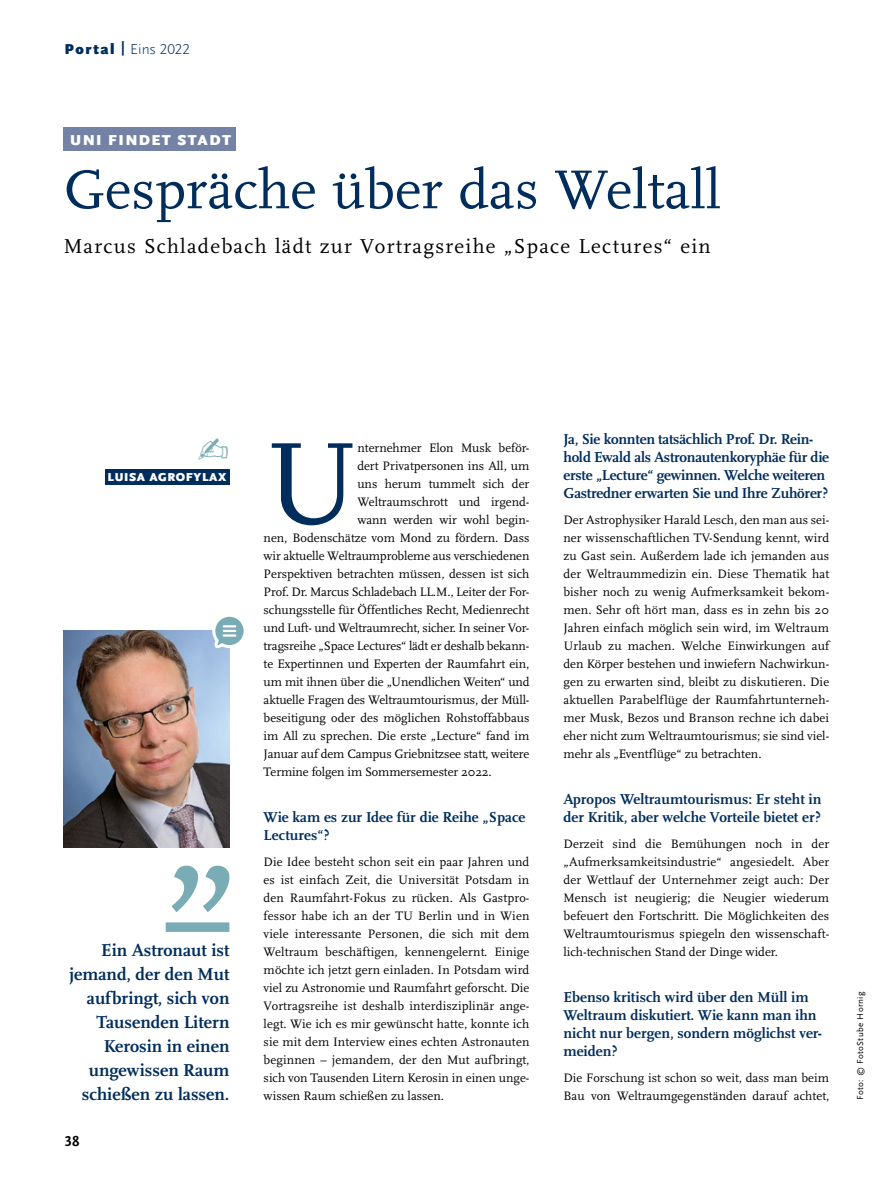
<style>
.page{position:relative;width:893px;height:1191px;background:#fff}
.page>*{position:absolute;margin:0;border:0;box-sizing:border-box;transform-origin:0 0}
.t1{font:121.8px "Scala Pro";color:#002d5c}
.t2{font:57px "Scala Pro";color:#002d5c}
.t3{font:21px "Scala Pro";letter-spacing:.06em;color:#000}
.t4{font:700 18px/24px "Scala Pro";color:#002d5c;text-align:right}
.t5{font:700 15px/18px "Scala Pro";color:#002d5c}
.t6{font:700 15px/18px "Scala Pro";letter-spacing:-.02em;color:#002d5c}
.t7{font:300 15px "Scala Sans Pro";color:#002d5c}
.t8{font:900 15px "Scala Sans Pro";letter-spacing:.1em;color:#fff}
.t9{font:700 15px "Scala Sans Pro";color:#000}
.t10{font:12.75px/18px "Scala Pro";color:#000;text-align:justify}
.t11{font:900 12px "Scala Sans Pro";letter-spacing:.05em;color:#fff}
.t12{font:9px "Scala Sans Pro";letter-spacing:.04em;color:#000}
.s1{font-weight:900}
.s2{font-weight:700}
</style>
<div class="page">
<svg style="left:171px;top:865px;width:58px;height:47px"></svg>
<div style="left:166px;top:922px;width:63px;height:10px;background:#79acb4"></div>
<img style="left:64px;top:631px;width:166px;height:217px">
<svg style="left:211px;top:616px;width:33px;height:34px"></svg>
<div style="left:105px;top:470px;width:125px;height:15px;background:#002d5c"></div>
<div style="left:64px;top:127px;width:172px;height:24px;background:#7382a5"></div>
<p class="t7" style="left:65px;top:40px;width:127px"><span class="s1">Portal</span> <span class="s2">|</span> Eins 2022</p>
<p class="t8" style="left:70px;top:131px;width:162px">UNI FINDET STADT</p>
<h2 class="t2" style="left:64px;top:157px;width:659px">Gespräche über das Weltall</h2>
<h3 class="t3" style="left:64px;top:234px;width:648px">Marcus Schladebach lädt zur Vortragsreihe „Space Lectures“ ein</h3>
<p class="t11" style="left:107px;top:471px;width:120px">LUISA AGROFYLAX</p>
<h3 class="t4" style="left:69px;top:938px;width:162px">Ein Astronaut ist jemand, der den Mut aufbringt, sich von<br>Tausenden Litern<br>Kerosin in einen ungewissen Raum schießen zu lassen.</h3>
<p class="t9" style="left:65px;top:1132px;width:16px">38</p>
<h1 class="t1" style="left:264px;top:414px;width:97px">U</h1>
<p class="t10" style="left:357px;top:439px;width:174px">nternehmer Elon Musk beför-</p>
<p class="t10" style="left:357px;top:457px;width:174px">dert Privatpersonen ins All, um</p>
<p class="t10" style="left:357px;top:475px;width:174px">uns herum tummelt sich der</p>
<p class="t10" style="left:357px;top:493px;width:174px">Weltraumschrott und irgend-</p>
<p class="t10" style="left:357px;top:511px;width:174px">wann werden wir wohl begin-</p>
<p class="t10" style="left:264px;top:529px;width:267px">nen, Bodenschätze vom Mond zu fördern. Dass</p>
<p class="t10" style="left:264px;top:547px;width:267px">wir aktuelle Weltraumprobleme aus verschiedenen</p>
<p class="t10" style="left:264px;top:565px;width:267px">Perspektiven betrachten müssen, dessen ist sich</p>
<p class="t10" style="left:264px;top:583px;width:267px">Prof. Dr. Marcus Schladebach LL.M., Leiter der For-</p>
<p class="t10" style="left:264px;top:601px;width:267px">schungsstelle für Öffentliches Recht, Medienrecht</p>
<p class="t10" style="left:264px;top:619px;width:267px">und Luft- und Weltraumrecht, sicher. In seiner Vor-</p>
<p class="t10" style="left:264px;top:637px;width:267px">tragsreihe „Space Lectures“ lädt er deshalb bekann-</p>
<p class="t10" style="left:264px;top:655px;width:267px">te Expertinnen und Experten der Raumfahrt ein,</p>
<p class="t10" style="left:264px;top:673px;width:267px">um mit ihnen über die „Unendlichen Weiten“ und</p>
<p class="t10" style="left:264px;top:691px;width:267px">aktuelle Fragen des Weltraumtourismus, der Müll-</p>
<p class="t10" style="left:264px;top:709px;width:267px">beseitigung oder des möglichen Rohstoffabbaus</p>
<p class="t10" style="left:264px;top:727px;width:267px">im All zu sprechen. Die erste „Lecture“ fand im</p>
<p class="t10" style="left:264px;top:745px;width:267px">Januar auf dem Campus Griebnitzsee statt, weitere</p>
<p class="t10" style="left:264px;top:763px;width:230px">Termine folgen im Sommersemester 2022.</p>
<p class="t5" style="left:264px;top:808px;width:263px">Wie kam es zur Idee für die Reihe „Space<br>Lectures“?</p>
<p class="t10" style="left:264px;top:853px;width:267px">Die Idee besteht schon seit ein paar Jahren und es ist einfach Zeit, die Universität Potsdam in den Raumfahrt-Fokus zu rücken. Als Gastpro&shy;fessor habe ich an der TU Berlin und in Wien viele interessante Personen, die sich mit dem Weltraum beschäftigen, kennengelernt. Einige möchte ich jetzt gern einladen. In Potsdam wird viel zu Astronomie und Raumfahrt geforscht. Die Vortragsreihe ist deshalb interdisziplinär ange&shy;legt. Wie ich es mir gewünscht hatte, konnte ich sie mit dem Interview eines echten Astronauten beginnen – jemandem, der den Mut aufbringt, sich von Tausenden Litern Kerosin in einen unge&shy;wissen Raum schießen zu lassen.</p>
<p class="t6" style="left:563px;top:430px;width:267px">Ja, Sie konnten tatsächlich Prof. Dr. Rein&shy;hold Ewald als Astronautenkoryphäe für die erste „Lecture“ gewinnen. Welche weiteren Gastredner erwarten Sie und Ihre Zuhörer?</p>
<p class="t10" style="left:563px;top:511px;width:267px">Der Astrophysiker Harald Lesch, den man aus sei&shy;ner wissenschaftlichen TV-Sendung kennt, wird zu Gast sein. Außerdem lade ich jemanden aus der Weltraummedizin ein. Diese Thematik hat bisher noch zu wenig Aufmerksamkeit bekom&shy;men. Sehr oft hört man, dass es in zehn bis 20<br>Jahren einfach möglich sein wird, im Weltraum Urlaub zu machen. Welche Einwirkungen auf den Körper bestehen und inwiefern Nachwirkun&shy;gen zu erwarten sind, bleibt zu diskutieren. Die aktuellen Parabelflüge der Raumfahrtunterneh&shy;mer Musk, Bezos und Branson rechne ich dabei eher nicht zum Weltraumtourismus; sie sind viel&shy;mehr als „Eventflüge“ zu betrachten.</p>
<p class="t5" style="left:563px;top:790px;width:260px">Apropos Weltraumtourismus: Er steht in der Kritik, aber welche Vorteile bietet er?</p>
<p class="t10" style="left:563px;top:835px;width:267px">Derzeit sind die Bemühungen noch in der „Aufmerksamkeitsindustrie“ angesiedelt. Aber der Wettlauf der Unternehmer zeigt auch: Der Mensch ist neugierig; die Neugier wiederum befeuert den Fortschritt. Die Möglichkeiten des Weltraumtourismus spiegeln den wissenschaft&shy;lich-technischen Stand der Dinge wider.</p>
<p class="t5" style="left:563px;top:988px;width:260px">Ebenso kritisch wird über den Müll im<br>Weltraum diskutiert. Wie kann man ihn nicht nur bergen, sondern möglichst ver&shy;meiden?</p>
<p class="t10" style="left:563px;top:1069px;width:267px">Die Forschung ist schon so weit, dass man beim<br>Bau von Weltraumgegenständen darauf achtet,</p>
<p class="t12" style="left:855px;top:1100px;width:110px;rotate:-90deg">Foto: © FotoStube Hornig</p>
</div>
